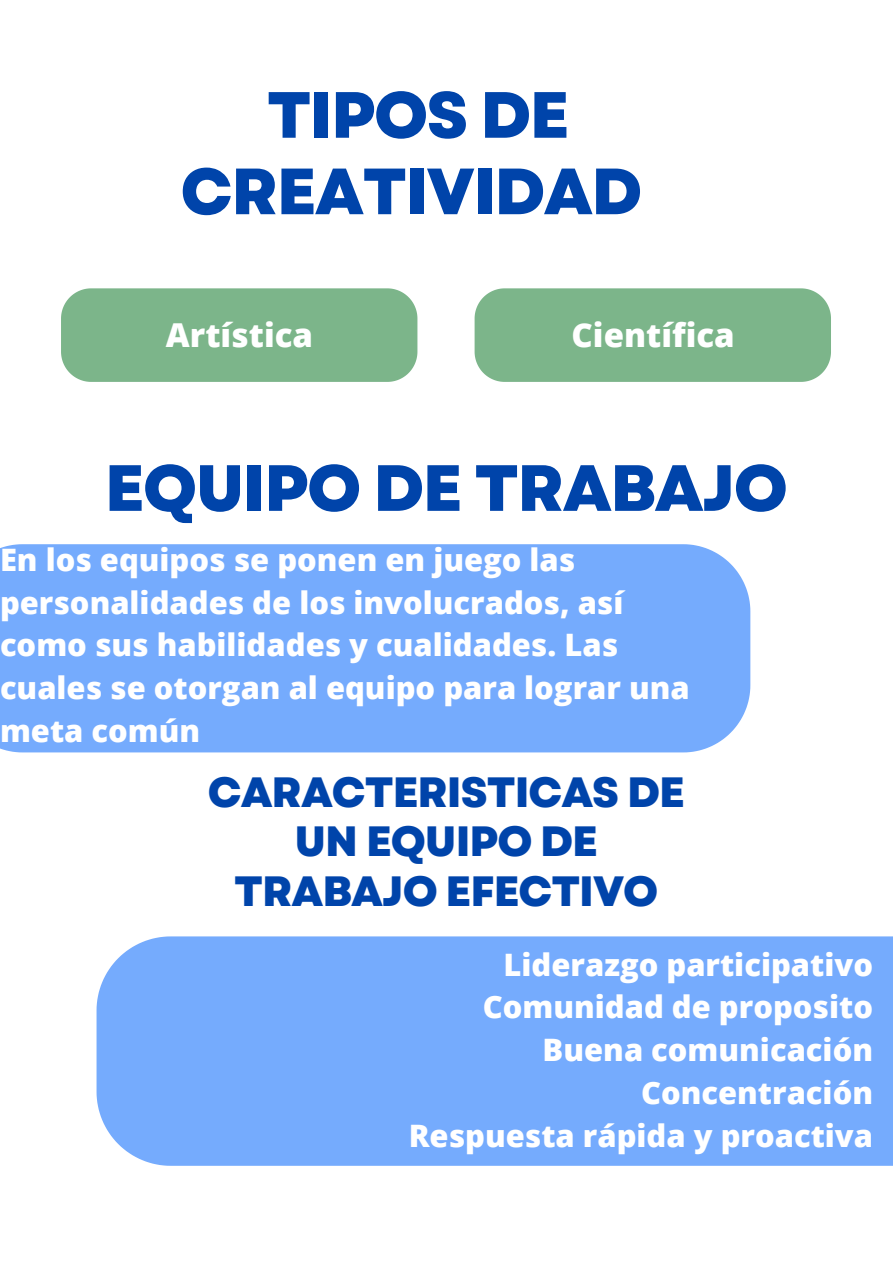
<style>
.page{position:relative;width:893px;height:1264px;background:#fff}
.page>*{position:absolute;margin:0;border:0;box-sizing:border-box;transform-origin:0 0}
.t1{font:800 65.1px/76.5px "Garet";letter-spacing:-.025em;color:#04a;text-align:center}
.t2{font:800 42.3px/49.7px "Garet";letter-spacing:-.025em;color:#04a;text-align:center}
.t3{font:800 33px "Open Sans";color:#fff}
.t4{font:800 30.9px/42.8px "Open Sans";color:#fff}
</style>
<div class="page">
<div style="left:61px;top:288px;width:356px;height:94px;background:#7cb58a"></div>
<div style="left:474px;top:288px;width:356px;height:94px;background:#7cb58a"></div>
<div style="left:0;top:544px;width:750px;height:208px;background:#75abfd"></div>
<div style="left:96px;top:936px;width:796px;height:229px;background:#75abfd"></div>
<p class="t1" style="left:180px;top:77px;width:463px">TIPOS DE<br>CREATIVIDAD</p>
<p class="t3" style="left:166px;top:311px;width:149px">Artística</p>
<p class="t3" style="left:571px;top:311px;width:165px">Científica</p>
<p class="t1" style="left:105px;top:450px;width:684px">EQUIPO DE TRABAJO</p>
<p class="t4" style="left:0;top:537px;width:691px">En los equipos se ponen en juego las personalidades de los involucrados, así como sus habilidades y cualidades. Las cuales se otorgan al equipo para lograr una meta común</p>
<p class="t2" style="left:208px;top:767px;width:478px">CARACTERISTICAS DE<br>UN EQUIPO DE<br>TRABAJO EFECTIVO</p>
<p class="t4" style="left:503px;top:942px;width:371px">Liderazgo participativo</p>
<p class="t4" style="left:482px;top:985px;width:392px">Comunidad de proposito</p>
<p class="t4" style="left:542px;top:1027px;width:332px">Buena comunicación</p>
<p class="t4" style="left:641px;top:1070px;width:233px">Concentración</p>
<p class="t4" style="left:408px;top:1113px;width:466px">Respuesta rápida y proactiva</p>
</div>
